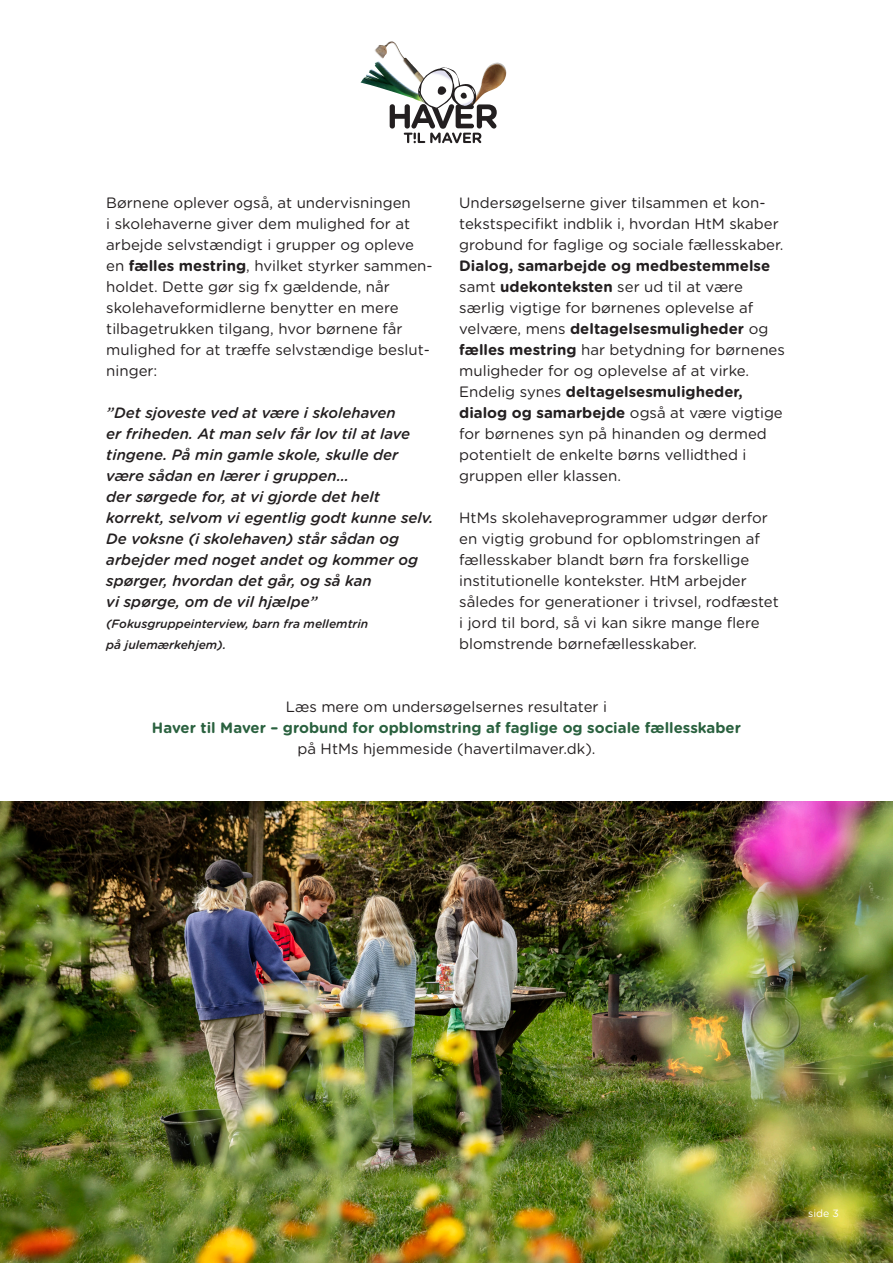
<style>
.page{position:relative;width:893px;height:1263px;background:#fff}
.page>*{position:absolute;margin:0;border:0;box-sizing:border-box;transform-origin:0 0}
.t1{font:15px/21px "Gotham Rounded";color:#231f20}
.t2{font:italic 500 15px/21px "Gotham Rounded";color:#231f20}
.t3{font:700 15px "Gotham Rounded";color:#2a613f}
.t4{font:italic 500 12px "Gotham Rounded";color:#231f20}
.Heading_1{font:10.5px "Gotham Rounded";color:#fff}
.s1{font-weight:700}
</style>
<div class="page">
<img style="left:0;top:801px;width:893px;height:462px">
<img style="left:488px;top:63px;width:19px;height:25px">
<img style="left:360px;top:69px;width:14px;height:17px">
<img style="left:374px;top:41px;width:40px;height:50px">
<svg style="left:390px;top:67px;width:107px;height:76px"></svg>
<p class="t1" style="left:106px;top:191px;width:306px">Børnene oplever også, at undervisningen</p>
<p class="t1" style="left:106px;top:212px;width:305px">i skolehaverne giver dem mulighed for at</p>
<p class="t1" style="left:106px;top:233px;width:328px">arbejde selvstændigt i grupper og opleve en <span class="s1">fælles mestring</span>, hvilket styrker sammen-</p>
<p class="t1" style="left:106px;top:275px;width:285px">holdet. Dette gør sig fx gældende, når</p>
<p class="t1" style="left:106px;top:296px;width:325px">skolehaveformidlerne benytter en mere tilbagetrukken tilgang, hvor børnene får mulighed for at træffe selvstændige beslut&shy;ninger:</p>
<p class="t2" style="left:106px;top:401px;width:291px">”Det sjoveste ved at være i skolehaven</p>
<p class="t2" style="left:106px;top:422px;width:305px">er friheden. At man selv får lov til at lave tingene. På min gamle skole, skulle der være sådan en lærer i gruppen…</p>
<p class="t2" style="left:106px;top:485px;width:275px">der sørgede for, at vi gjorde det helt</p>
<p class="t2" style="left:106px;top:506px;width:329px">korrekt, selvom vi egentlig godt kunne selv.<br>De voksne (i skolehaven) står sådan og arbejder med noget andet og kommer og spørger, hvordan det går, og så kan</p>
<p class="t2" style="left:106px;top:590px;width:213px">vi spørge, om de vil hjælpe”</p>
<p class="t4" style="left:106px;top:615px;width:264px">(Fokusgruppeinterview, barn fra mellemtrin</p>
<p class="t4" style="left:106px;top:636px;width:121px">på julemærkehjem).</p>
<p class="t1" style="left:459px;top:191px;width:326px">Undersøgelserne giver tilsammen et kon&shy;tekstspecifikt indblik i, hvordan HtM skaber grobund for faglige og sociale fællesskaber.<br><span class="s1">Dialog, samarbejde og medbestemmelse </span>samt <span class="s1">udekonteksten</span> ser ud til at være</p>
<p class="t1" style="left:459px;top:296px;width:327px">særlig vigtige for børnenes oplevelse af velvære, mens <span class="s1">deltagelsesmuligheder</span> og <span class="s1">fælles mestring</span> har betydning for børnenes muligheder for og oplevelse af at virke.</p>
<p class="t1" style="left:459px;top:380px;width:325px">Endelig synes <span class="s1">deltagelsesmuligheder, dialog og samarbejde</span> også at være vigtige for børnenes syn på hinanden og dermed potentielt de enkelte børns vellidthed i gruppen eller klassen.</p>
<p class="t1" style="left:459px;top:506px;width:321px">HtMs skolehaveprogrammer udgør derfor en vigtig grobund for opblomstringen af fællesskaber blandt børn fra forskellige institutionelle kontekster. HtM arbejder således for generationer i trivsel, rodfæstet i jord til bord, så vi kan sikre mange flere blomstrende børnefællesskaber.</p>
<p class="t1" style="left:286px;top:695px;width:323px">Læs mere om undersøgelsernes resultater i</p>
<p class="t3" style="left:152px;top:716px;width:591px">Haver til Maver – grobund for opblomstring af faglige og sociale fællesskaber</p>
<p class="t1" style="left:297px;top:737px;width:300px">på HtMs hjemmeside (havertilmaver.dk).</p>
<p class="Heading_1" style="left:808px;top:1206px;width:32px">side 3</p>
</div>
